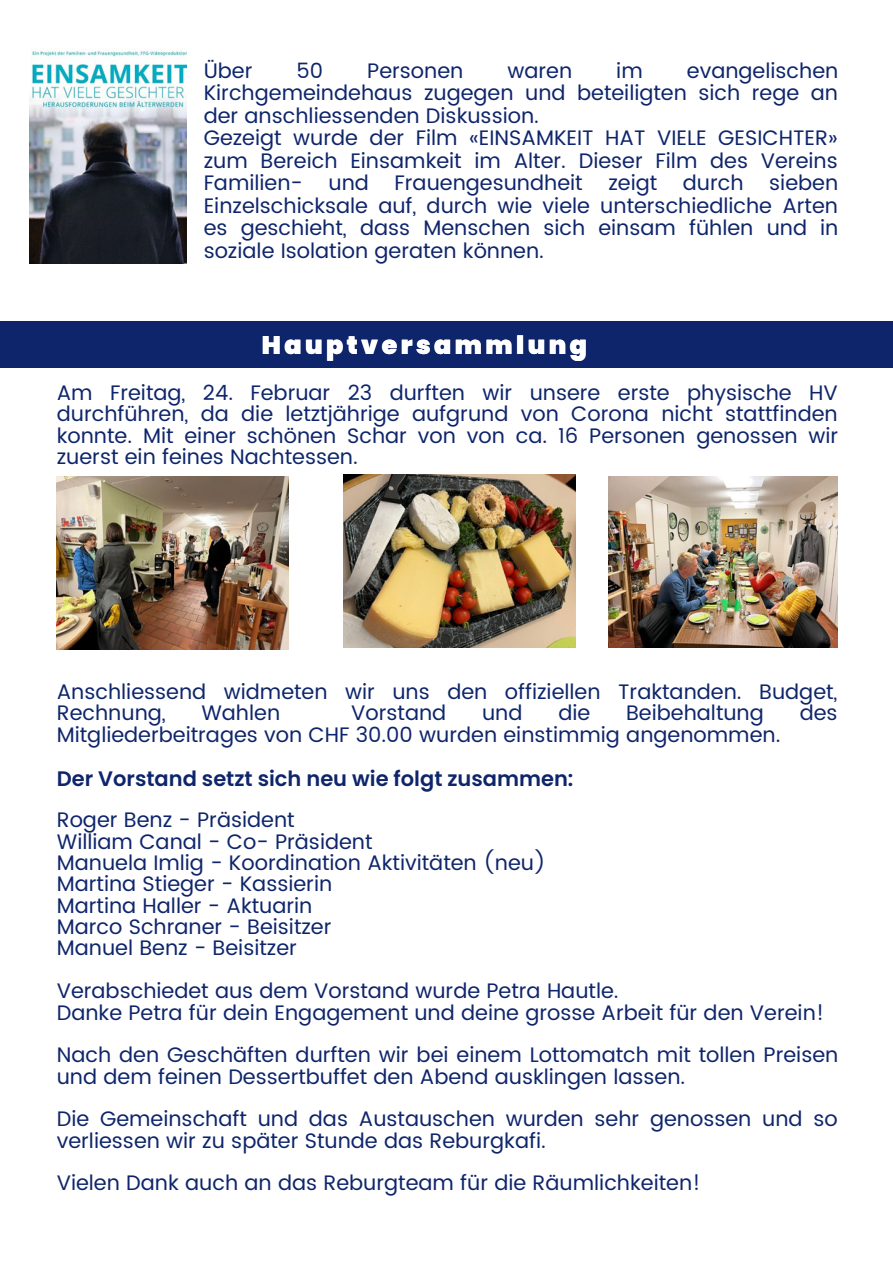
<style>
.page{position:relative;width:893px;height:1264px;background:#fff}
.page>*{position:absolute;margin:0;border:0;box-sizing:border-box;transform-origin:0 0}
.t1{font:900 25.35px "Poppins";letter-spacing:.135em;color:#fff}
.t2{font:21px/21.3px "Poppins";color:#0e256b}
.t3{font:600 21px "Poppins";color:#0e256b}
</style>
<div class="page">
<div style="left:0;top:321px;width:892px;height:46px;background:#0e256b"></div>
<img style="left:344px;top:474px;width:231px;height:173px">
<img style="left:608px;top:476px;width:228px;height:171px">
<img style="left:57px;top:476px;width:231px;height:173px">
<img style="left:29px;top:50px;width:157px;height:213px">
<p class="t2" style="left:204px;top:60px;width:50px">Über</p>
<p class="t2" style="left:296px;top:60px;width:28px">50</p>
<p class="t2" style="left:367px;top:60px;width:98px">Personen</p>
<p class="t2" style="left:507px;top:60px;width:66px">waren</p>
<p class="t2" style="left:616px;top:60px;width:28px">im</p>
<p class="t2" style="left:204px;top:59px;width:636px;line-height:22.5px;text-indent:483px">evangelischen Kirchgemeindehaus zugegen und beteiligten sich rege an der anschliessenden Diskussion.<br>Gezeigt wurde der Film «EINSAMKEIT HAT VIELE GESICHTER» zum Bereich Einsamkeit im Alter. Dieser Film des Vereins Familien- und Frauengesundheit zeigt durch sieben Einzelschicksale auf, durch wie viele unterschiedliche Arten es geschieht, dass Menschen sich einsam fühlen und in soziale Isolation geraten können.</p>
<p class="t1" style="left:262px;top:327px;width:327px">Hauptversammlung</p>
<p class="t2" style="left:57px;top:382px;width:783px;text-align:justify">Am Freitag, 24. Februar 23 durften wir unsere erste physische HV durchführen, da die letztjährige aufgrund von Corona nicht stattfinden konnte. Mit einer schönen Schar von von ca. 16 Personen genossen wir zuerst ein feines Nachtessen.</p>
<p class="t2" style="left:57px;top:681px;width:782px">Anschliessend widmeten wir uns den offiziellen Traktanden. Budget,<br>Rechnung,</p>
<p class="t2" style="left:201px;top:702px;width:80px">Wahlen</p>
<p class="t2" style="left:351px;top:702px;width:96px">Vorstand</p>
<p class="t2" style="left:482px;top:702px;width:42px">und</p>
<p class="t2" style="left:558px;top:702px;width:33px">die</p>
<p class="t2" style="left:626px;top:702px;width:139px">Beibehaltung</p>
<p class="t2" style="left:799px;top:702px;width:39px">des</p>
<p class="t2" style="left:57px;top:724px;width:725px">Mitgliederbeitrages von CHF 30.00 wurden einstimmig angenommen.</p>
<p class="t3" style="left:57px;top:763px;width:518px">Der Vorstand setzt sich neu wie folgt zusammen:</p>
<p class="t2" style="left:57px;top:809px;width:490px">Roger Benz - Präsident<br>William Canal - Co- Präsident<br>Manuela Imlig - Koordination Aktivitäten (neu)<br>Martina Stieger - Kassierin<br>Martina Haller - Aktuarin<br>Marco Schraner - Beisitzer<br>Manuel Benz - Beisitzer</p>
<p class="t2" style="left:57px;top:980px;width:769px">Verabschiedet aus dem Vorstand wurde Petra Hautle.<br>Danke Petra für dein Engagement und deine grosse Arbeit für den Verein!</p>
<p class="t2" style="left:57px;top:1044px;width:783px">Nach den Geschäften durften wir bei einem Lottomatch mit tollen Preisen und dem feinen Dessertbuffet den Abend ausklingen lassen.</p>
<p class="t2" style="left:57px;top:1108px;width:782px">Die Gemeinschaft und das Austauschen wurden sehr genossen und so verliessen wir zu später Stunde das Reburgkafi.</p>
<p class="t2" style="left:57px;top:1172px;width:645px">Vielen Dank auch an das Reburgteam für die Räumlichkeiten!</p>
</div>
